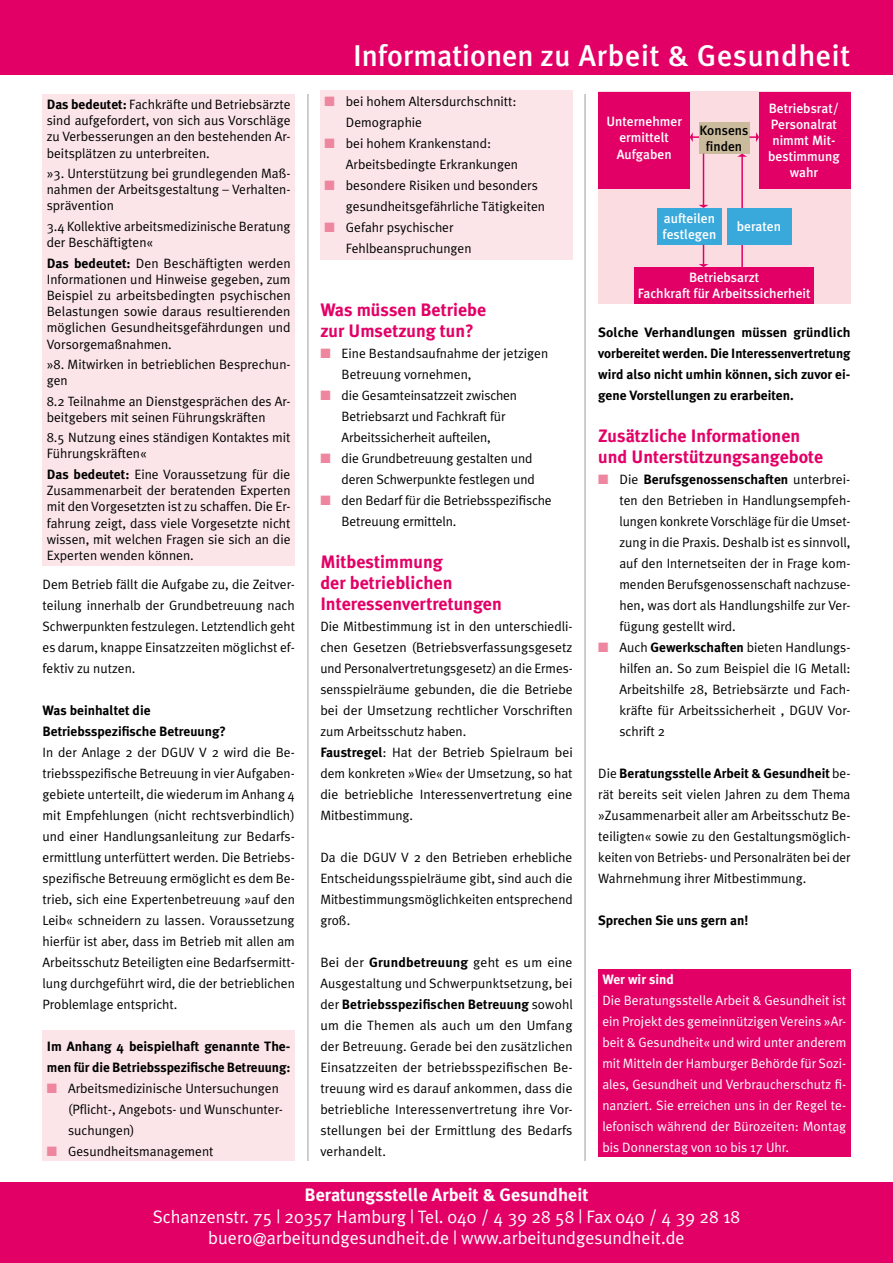
<style>
.page{position:relative;width:893px;height:1263px;background:#fff}
.page>*{position:absolute;margin:0;border:0;box-sizing:border-box;transform-origin:0 0}
.t1{font:500 30px "Meta Plus";letter-spacing:.025em;color:#fff}
.t2{font:700 18px/21px "Meta Plus";color:#e30066}
.t3{font:18px/21.6px "Meta Plus Normal";color:#fff;text-align:center}
.t4{font:700 18px "Meta Plus";color:#fff}
.t5{font:13.5px/21px "Meta Plus Normal";color:#000}
.t6{font:700 13.5px/21px "Meta Plus";color:#000}
.t7{font:13.5px/21px "Meta Plus Normal";color:#fff;text-align:justify}
.t8{font:500 13.5px/16.2px "Meta Plus";color:#fff;text-align:center}
.t9{font:500 13.5px/16.2px "Meta Plus";color:#000;text-align:center}
.t10{font:700 13.5px "Meta Plus";color:#fff}
.s1{font-family:"Meta Plus";font-weight:700}
.s2{color:#ee86a0}
.s3{font-family:"Meta Plus Normal";font-weight:400}
</style>
<div class="page">
<div style="left:0;top:0;width:893px;height:74px;background:#e30066"></div>
<div style="left:0;top:1183px;width:893px;height:80px;background:#e30066"></div>
<div style="left:43px;top:94px;width:252px;height:472px;background:#fbe5e9"></div>
<div style="left:320px;top:91px;width:253px;height:169px;background:#fbe5e9"></div>
<hr style="left:308px;top:94px;width:1px;height:1067px;background:#9c9e9f">
<hr style="left:585px;top:94px;width:1px;height:1067px;background:#9c9e9f">
<div style="left:598px;top:969px;width:252px;height:187px;background:#e30066"></div>
<div style="left:43px;top:1030px;width:252px;height:131px;background:#fbe5e9"></div>
<div style="left:598px;top:92px;width:252px;height:212px;background:#fadce1"></div>
<div style="left:699px;top:123px;width:50px;height:31px;background:#cbbb9d"></div>
<div style="left:598px;top:92px;width:92px;height:96px;background:#e30066"></div>
<div style="left:759px;top:92px;width:91px;height:96px;background:#e30066"></div>
<div style="left:657px;top:208px;width:65px;height:37px;background:#39a9dc"></div>
<div style="left:634px;top:267px;width:180px;height:37px;background:#e30066"></div>
<svg style="left:749px;top:132px;width:10px;height:10px"></svg>
<hr style="left:703px;top:154px;width:1px;height:52px;background:#e30066">
<svg style="left:699px;top:205px;width:9px;height:3px"></svg>
<svg style="left:699px;top:245px;width:9px;height:22px"></svg>
<hr style="left:741px;top:156px;width:2px;height:111px;background:#e30066">
<svg style="left:737px;top:154px;width:10px;height:3px"></svg>
<svg style="left:690px;top:132px;width:9px;height:10px"></svg>
<div style="left:727px;top:208px;width:64px;height:37px;background:#39a9dc"></div>
<p class="t5" style="left:47px;top:96px;width:245px;line-height:16.2px;text-align:justify"><span class="s1">Das bedeutet:</span> Fachkräfte und Betriebsärzte sind aufgefordert, von sich aus Vorschläge zu Verbesserungen an den bestehenden Ar&shy;beitsplätzen zu unterbreiten.</p>
<p class="t5" style="left:47px;top:165px;width:245px;line-height:16.2px;text-align:justify">»3. Unterstützung bei grundlegenden Maß&shy;nahmen der Arbeitsgestaltung – Verhalten&shy;sprävention</p>
<p class="t5" style="left:47px;top:218px;width:245px;line-height:16.2px">3.4 Kollektive arbeitsmedizinische Beratung der Beschäftigten«</p>
<p class="t5" style="left:47px;top:255px;width:245px;line-height:16.2px;text-align:justify"><span class="s1">Das bedeutet:</span> Den Beschäftigten werden Informationen und Hinweise gegeben, zum Beispiel zu arbeitsbedingten psychischen Belastungen sowie daraus resultierenden möglichen Gesundheitsgefährdungen und Vorsorgemaßnahmen.</p>
<p class="t5" style="left:47px;top:356px;width:245px;line-height:16.2px">»8. Mitwirken in betrieblichen Besprechun&shy;gen</p>
<p class="t5" style="left:47px;top:393px;width:245px;line-height:16.2px">8.2 Teilnahme an Dienstgesprächen des Ar&shy;beitgebers mit seinen Führungskräften</p>
<p class="t5" style="left:47px;top:429px;width:245px;line-height:16.2px">8.5 Nutzung eines ständigen Kontaktes mit<br>Führungskräften«</p>
<p class="t5" style="left:47px;top:466px;width:245px;line-height:16.2px;text-align:justify"><span class="s1">Das bedeutet:</span> Eine Voraussetzung für die Zusammenarbeit der beratenden Experten mit den Vorgesetzten ist zu schaffen. Die Er&shy;fahrung zeigt, dass viele Vorgesetzte nicht wissen, mit welchen Fragen sie sich an die Experten wenden können.</p>
<p class="t5" style="left:43px;top:574px;width:254px;text-align:justify">Dem Betrieb fällt die Aufgabe zu, die Zeitver&shy;teilung innerhalb der Grundbetreuung nach Schwerpunkten festzulegen. Letztendlich geht es darum, knappe Einsatzzeiten möglichst ef&shy;fektiv zu nutzen.</p>
<p class="t6" style="left:43px;top:700px;width:185px">Was beinhaltet die<br>Betriebsspezifische Betreuung?</p>
<p class="t5" style="left:43px;top:742px;width:254px;text-align:justify">In der Anlage 2 der DGUV V 2 wird die Be&shy;triebsspezifische Betreuung in vier Aufgaben&shy;gebiete unterteilt, die wiederum im Anhang 4 mit Empfehlungen (nicht rechtsverbindlich) und einer Handlungsanleitung zur Bedarfs&shy;ermittlung unterfüttert werden. Die Betriebs&shy;spezifische Betreuung ermöglicht es dem Be&shy;trieb, sich eine Expertenbetreuung »auf den Leib« schneidern zu lassen. Voraussetzung hierfür ist aber, dass im Betrieb mit allen am Arbeitsschutz Beteiligten eine Bedarfsermitt&shy;lung durchgeführt wird, die der betrieblichen Problemlage entspricht.</p>
<p class="t6" style="left:47px;top:1036px;width:245px">Im Anhang 4 beispielhaft genannte The&shy;men für die Betriebsspezifische Betreuung:</p>
<p class="t5" style="left:68px;top:1078px;width:216px;text-indent:-21px"><span class="s2">■</span> Arbeitsmedizinische Untersuchungen (Pflicht-, Angebots- und Wunschunter&shy;suchungen)</p>
<p class="t5" style="left:47px;top:1141px;width:168px"><span class="s2">■</span> Gesundheitsmanagement</p>
<h1 class="t1" style="left:353px;top:38px;width:499px">Informationen zu Arbeit &amp; Gesundheit</h1>
<p class="t5" style="left:346px;top:91px;width:172px;text-indent:-21px"><span class="s2">■</span> bei hohem Altersdurchschnitt:<br>Demographie</p>
<p class="t5" style="left:346px;top:133px;width:174px;text-indent:-21px"><span class="s2">■</span> bei hohem Krankenstand:<br>Arbeitsbedingte Erkrankungen</p>
<p class="t5" style="left:346px;top:175px;width:201px;text-indent:-21px"><span class="s2">■</span> besondere Risiken und besonders gesundheitsgefährliche Tätigkeiten</p>
<p class="t5" style="left:346px;top:217px;width:127px;text-indent:-21px"><span class="s2">■</span> Gefahr psychischer<br>Fehlbeanspruchungen</p>
<h2 class="t2" style="left:320px;top:299px;width:167px">Was müssen Betriebe zur Umsetzung tun?</h2>
<p class="t5" style="left:342px;top:343px;width:208px;text-indent:-21px"><span class="s2">■</span> Eine Bestandsaufnahme der jetzigen<br>Betreuung vornehmen,</p>
<p class="t5" style="left:342px;top:385px;width:177px;text-indent:-21px"><span class="s2">■</span> die Gesamteinsatzzeit zwischen<br>Betriebsarzt und Fachkraft für<br>Arbeitssicherheit aufteilen,</p>
<p class="t5" style="left:320px;top:448px;width:216px;text-align:right"><span class="s2">■</span> die Grundbetreuung gestalten und deren Schwerpunkte festlegen und</p>
<p class="t5" style="left:342px;top:490px;width:212px;text-indent:-21px"><span class="s2">■</span> den Bedarf für die Betriebsspezifische<br>Betreuung ermitteln.</p>
<h2 class="t2" style="left:320px;top:551px;width:183px">Mitbestimmung<br>der betrieblichen<br>Interessenvertretungen</h2>
<p class="t5" style="left:320px;top:616px;width:254px">Die Mitbestimmung ist in den unterschiedli&shy;chen Gesetzen (Betriebsverfassungsgesetz und Personalvertretungsgesetz) an die Ermes&shy;sensspielräume gebunden, die die Betriebe bei der Umsetzung rechtlicher Vorschriften zum Arbeitsschutz haben.<br><span class="s1">Faustregel</span>: Hat der Betrieb Spielraum bei dem konkreten »Wie« der Umsetzung, so hat die betriebliche Interessenvertretung eine Mitbestimmung.</p>
<p class="t5" style="left:320px;top:847px;width:254px;text-align:justify">Da die DGUV V 2 den Betrieben erhebliche Entscheidungsspielräume gibt, sind auch die Mitbestimmungsmöglichkeiten entsprechend groß.</p>
<p class="t5" style="left:320px;top:952px;width:254px">Bei der <span class="s1">Grundbetreuung</span> geht es um eine<br>Ausgestaltung und Schwerpunktsetzung, bei</p>
<p class="t6" style="left:320px;top:994px;width:254px"><span class="s3">der</span> Betriebsspezifischen Betreuung <span class="s3">sowohl</span></p>
<p class="t5" style="left:320px;top:1015px;width:254px;text-align:justify">um die Themen als auch um den Umfang der Betreuung. Gerade bei den zusätzlichen Einsatzzeiten der betriebsspezifischen Be&shy;treuung wird es darauf ankommen, dass die betriebliche Interessenvertretung ihre Vor&shy;stellungen bei der Ermittlung des Bedarfs verhandelt.</p>
<p class="t8" style="left:606px;top:113px;width:77px">Unternehmer ermittelt<br>Aufgaben</p>
<p class="t9" style="left:700px;top:122px;width:50px">Konsens finden</p>
<p class="t8" style="left:768px;top:100px;width:73px">Betriebsrat/<br>Personalrat nimmt Mit&shy;bestimmung wahr</p>
<p class="t8" style="left:663px;top:210px;width:55px;text-align:left">aufteilen festlegen</p>
<p class="t8" style="left:638px;top:269px;width:174px">Betriebsarzt<br>Fachkraft für Arbeitssicherheit</p>
<p class="t8" style="left:737px;top:218px;width:46px">beraten</p>
<p class="t6" style="left:598px;top:322px;width:254px;text-align:justify">Solche Verhandlungen müssen gründlich vorbereitet werden. Die Interessenvertretung wird also nicht umhin können, sich zuvor ei&shy;gene Vorstellungen zu erarbeiten.</p>
<h2 class="t2" style="left:598px;top:425px;width:227px">Zusätzliche Informationen und Unterstützungsangebote</h2>
<p class="t6" style="left:598px;top:469px;width:254px"><span class="s2">■</span> <span class="s3">Die</span> Berufsgenossenschaften <span class="s3">unterbrei-</span></p>
<p class="t5" style="left:619px;top:490px;width:233px;text-align:justify">ten den Betrieben in Handlungsempfeh&shy;lungen konkrete Vorschläge für die Umset&shy;zung in die Praxis. Deshalb ist es sinnvoll, auf den Internetseiten der in Frage kom&shy;menden Berufsgenossenschaft nachzuse&shy;hen, was dort als Handlungshilfe zur Ver&shy;fügung gestellt wird.</p>
<p class="t5" style="left:619px;top:637px;width:233px;text-align:justify;text-indent:-21px"><span class="s2">■</span> Auch <span class="s1">Gewerkschaften</span> bieten Handlungs&shy;hilfen an. So zum Beispiel die IG Metall:<br>Arbeitshilfe 28, Betriebsärzte und Fach&shy;kräfte für Arbeitssicherheit , DGUV Vor&shy;schrift 2</p>
<p class="t6" style="left:598px;top:763px;width:254px"><span class="s3">Die</span> Beratungsstelle Arbeit &amp; Gesundheit <span class="s3">be-</span></p>
<p class="t5" style="left:598px;top:784px;width:254px;text-align:justify">rät bereits seit vielen Jahren zu dem Thema »Zusammenarbeit aller am Arbeitsschutz Be&shy;teiligten« sowie zu den Gestaltungsmöglich&shy;keiten von Betriebs- und Personalräten bei der Wahrnehmung ihrer Mitbestimmung.</p>
<p class="t6" style="left:598px;top:910px;width:152px">Sprechen Sie uns gern an!</p>
<p class="t10" style="left:602px;top:971px;width:73px">Wer wir sind</p>
<p class="t7" style="left:602px;top:989px;width:245px">Die Beratungsstelle Arbeit &amp; Gesundheit ist ein Projekt des gemeinnützigen Vereins »Ar&shy;beit &amp; Gesundheit« und wird unter anderem mit Mitteln der Hamburger Behörde für Sozi&shy;ales, Gesundheit und Verbraucherschutz fi&shy;nanziert. Sie erreichen uns in der Regel te&shy;lefonisch während der Bürozeiten: Montag bis Donnerstag von 10 bis 17 Uhr.</p>
<h2 class="t4" style="left:305px;top:1184px;width:285px">Beratungsstelle Arbeit &amp; Gesundheit</h2>
<h2 class="t3" style="left:153px;top:1205px;width:589px">Schanzenstr. 75 | 20357 Hamburg | Tel. 040 / 4 39 28 58 | Fax 040 / 4 39 28 18 buero@arbeitundgesundheit.de | www.arbeitundgesundheit.de</h2>
</div>
